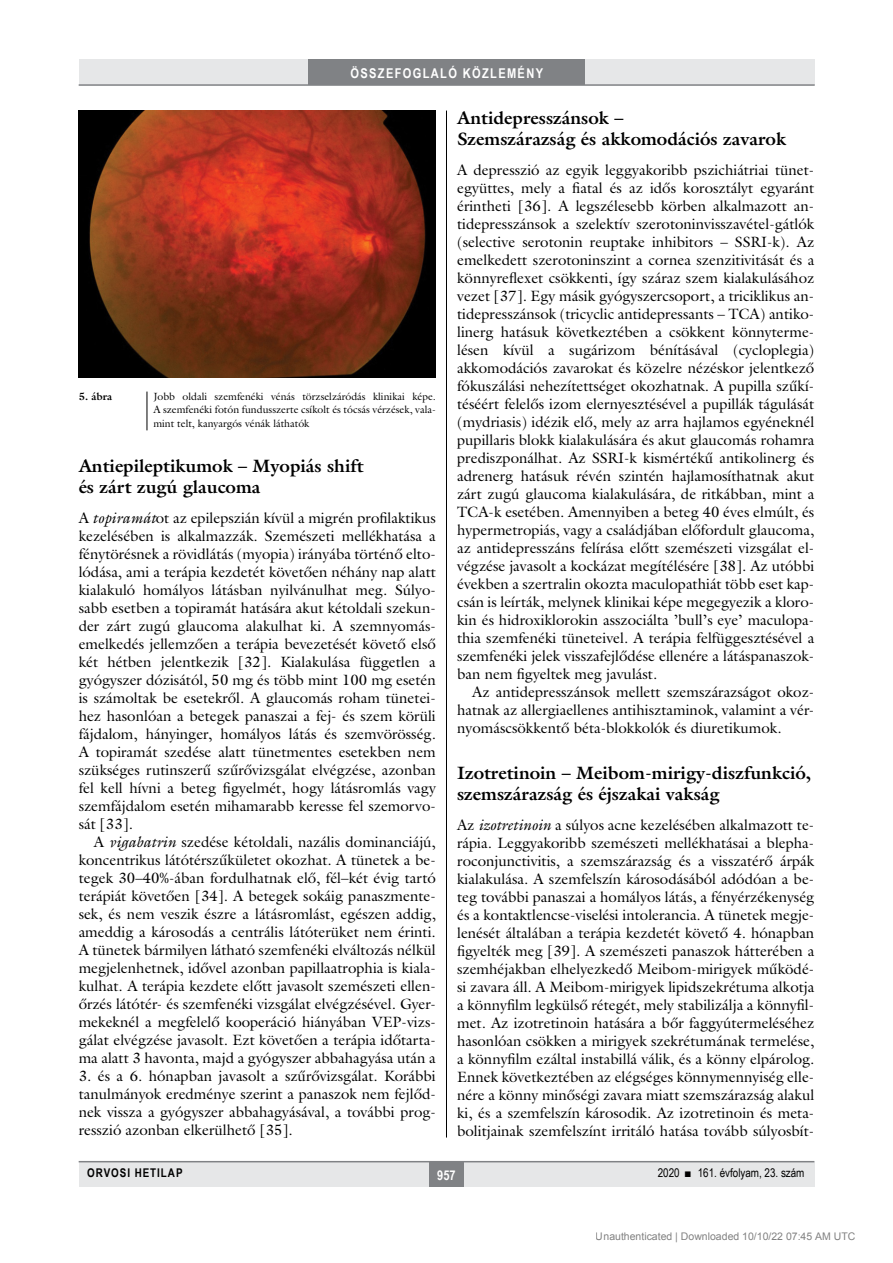
<style>
.page{position:relative;width:893px;height:1263px;background:#fff}
.page>*{position:absolute;margin:0;border:0;box-sizing:border-box;transform-origin:0 0}
.alcimbold{font:700 18px/21.6px "Galliard Reg";color:#000}
.Body_tompa{font:15px/18px "Galliard Reg";color:#000;text-align:justify}
.body-s{font:15px/18px "Galliard Reg";color:#000;text-align:justify}
.Body_Text{font:15px/18px "Galliard Reg";color:#000;text-align:justify}
.t1{font:700 13.5px "Arial Narrow";letter-spacing:.1em;color:#fff}
.t2{font:12px "Arial Narrow";color:#000}
.t3{font:700 12px "Arial Narrow";letter-spacing:.08em;color:#000}
.kepalairas2{font:10.5px/13.5px "Galliard Reg";color:#000;text-align:justify}
.t4{font:10.5px "Arial";color:rgb(0 0 0/.5)}
.kepalairas1{font:700 10.5px "Galliard Reg";color:#000}
.s1{font-style:italic}
</style>
<div class="page">
<div style="left:79px;top:1161px;width:735px;height:25px;background:#e6e7e8"></div>
<div style="left:429px;top:1161px;width:34px;height:25px;background:#808285"></div>
<hr style="left:79px;top:1161px;width:735px;height:1px;background:#808285">
<div style="left:79px;top:60px;width:735px;height:25px;background:#e6e7e8"></div>
<div style="left:308px;top:60px;width:277px;height:25px;background:#808285"></div>
<hr style="left:79px;top:84px;width:736px;height:2px;background:#808285">
<hr style="left:446px;top:111px;width:1px;height:1026px;background:#000">
<img style="left:79px;top:111px;width:357px;height:267px">
<hr style="left:147px;top:392px;width:1px;height:38px;background:#000">
<p class="t1" style="left:350px;top:63px;width:194px">ÖSSZEFOGLALÓ KÖZLEMÉNY</p>
<p class="kepalairas1" style="left:79px;top:390px;width:35px">5. ábra</p>
<p class="kepalairas2" style="left:153px;top:389px;width:284px">Jobb oldali szemfenéki vénás törzselzáródás klinikai képe.<br>A szemfenéki fotón fundusszerte csíkolt és tócsás vérzések, vala&shy;mint telt, kanyargós vénák láthatók</p>
<p class="alcimbold" style="left:79px;top:454px;width:287px">Antiepileptikumok – Myopiás shift és zárt zugú glaucoma</p>
<p class="Body_tompa" style="left:79px;top:509px;width:359px">A <span class="s1">topiramát</span>ot az epilepszián kívül a migrén profilaktikus kezelésében is alkalmazzák. Szemészeti mellékhatása a fénytörésnek a rövidlátás (myopia) irányába történő elto&shy;lódása, ami a terápia kezdetét követően néhány nap alatt kialakuló homályos látásban nyilvánulhat meg. Súlyo&shy;sabb esetben a topiramát hatására akut kétoldali szekun&shy;der zárt zugú glaucoma alakulhat ki. A szemnyomás&shy;emelkedés jellemzően a terápia bevezetését követő első két hétben jelentkezik [32]. Kialakulása független a gyógyszer dózisától, 50 mg és több mint 100 mg esetén is számoltak be esetekről. A glaucomás roham tünetei&shy;hez hasonlóan a betegek panaszai a fej- és szem körüli fájdalom, hányinger, homályos látás és szemvörösség.<br>A topiramát szedése alatt tünetmentes esetekben nem szükséges rutinszerű szűrővizsgálat elvégzése, azonban fel kell hívni a beteg figyelmét, hogy látásromlás vagy szemfájdalom esetén mihamarabb keresse fel szemorvo&shy;sát [33].</p>
<p class="body-s" style="left:79px;top:833px;width:359px;text-indent:15px">A <span class="s1">vigabatrin</span> szedése kétoldali, nazális dominanciájú, koncentrikus látótérszűkületet okozhat. A tünetek a be&shy;tegek 30–40%-ában fordulhatnak elő, fél–két évig tartó terápiát követően [34]. A betegek sokáig panaszmente&shy;sek, és nem veszik észre a látásromlást, egészen addig, ameddig a károsodás a centrális látóterüket nem érinti.<br>A tünetek bármilyen látható szemfenéki elváltozás nélkül megjelenhetnek, idővel azonban papillaatrophia is kiala&shy;kulhat. A terápia kezdete előtt javasolt szemészeti ellen&shy;őrzés látótér- és szemfenéki vizsgálat elvégzésével. Gyer&shy;mekeknél a megfelelő kooperáció hiányában VEP-vizs&shy;gálat elvégzése javasolt. Ezt követően a terápia időtarta&shy;ma alatt 3 havonta, majd a gyógyszer abbahagyása után a</p>
<p class="body-s" style="left:79px;top:1067px;width:359px">3. és a 6. hónapban javasolt a szűrővizsgálat. Korábbi tanulmányok eredménye szerint a panaszok nem fejlőd&shy;nek vissza a gyógyszer abbahagyásával, a további prog&shy;resszió azonban elkerülhető [35].</p>
<p class="alcimbold" style="left:457px;top:106px;width:330px">Antidepresszánsok –<br>Szemszárazság és akkomodációs zavarok</p>
<p class="Body_tompa" style="left:457px;top:161px;width:359px;text-align:left">A depresszió az egyik leggyakoribb pszichiátriai tünet&shy;együttes, mely a fiatal és az idős korosztályt egyaránt érintheti [36]. A legszélesebb körben alkalmazott an&shy;tidepresszánsok a szelektív szerotoninvisszavétel-gátlók (selective serotonin reuptake inhibitors – SSRI-k). Az emelkedett szerotoninszint a cornea szenzitivitását és a könnyreflexet csökkenti, így száraz szem kialakulásához vezet [37]. Egy másik gyógyszercsoport, a triciklikus an&shy;tidepresszánsok (tricyclic antidepressants – TCA) antiko&shy;linerg hatásuk következtében a csökkent könnyterme&shy;lésen kívül a sugárizom bénításával (cycloplegia) akkomodációs zavarokat és közelre nézéskor jelentkező fókuszálási nehezítettséget okozhatnak. A pupilla szűkí&shy;téséért felelős izom elernyesztésével a pupillák tágulását (mydriasis) idézik elő, mely az arra hajlamos egyéneknél pupillaris blokk kialakulására és akut glaucomás rohamra prediszponálhat. Az SSRI-k kismértékű antikolinerg és adrenerg hatásuk révén szintén hajlamosíthatnak akut zárt zugú glaucoma kialakulására, de ritkábban, mint a TCA-k esetében. Amennyiben a beteg 40 éves elmúlt, és hypermetropiás, vagy a családjában előfordult glaucoma, az antidepresszáns felírása előtt szemészeti vizsgálat el&shy;végzése javasolt a kockázat megítélésére [38]. Az utóbbi években a szertralin okozta maculopathiát több eset kap&shy;csán is leírták, melynek klinikai képe megegyezik a kloro&shy;kin és hidroxiklorokin asszociálta ’bull’s eye’ maculopa&shy;thia szemfenéki tüneteivel. A terápia felfüggesztésével a szemfenéki jelek visszafejlődése ellenére a látáspanaszok&shy;ban nem figyeltek meg javulást.</p>
<p class="Body_Text" style="left:457px;top:683px;width:359px;text-indent:15px">Az antidepresszánsok mellett szemszárazságot okoz&shy;hatnak az allergiaellenes antihisztaminok, valamint a vér&shy;nyomáscsökkentő béta-blokkolók és diuretikumok.</p>
<p class="alcimbold" style="left:457px;top:762px;width:356px">Izotretinoin – Meibom-mirigy-diszfunkció, szemszárazság és éjszakai vakság</p>
<p class="Body_tompa" style="left:457px;top:816px;width:359px">Az <span class="s1">izotretinoin</span> a súlyos acne kezelésében alkalmazott te&shy;rápia. Leggyakoribb szemészeti mellékhatásai a blepha&shy;roconjunctivitis, a szemszárazság és a visszatérő árpák kialakulása. A szemfelszín károsodásából adódóan a be&shy;teg további panaszai a homályos látás, a fényérzékenység és a kontaktlencse-viselési intolerancia. A tünetek megje&shy;lenését általában a terápia kezdetét követő 4. hónapban figyelték meg [39]. A szemészeti panaszok hátterében a szemhéjakban elhelyezkedő Meibom-mirigyek működé&shy;si zavara áll. A Meibom-mirigyek lipidszekrétuma alkotja a könnyfilm legkülső rétegét, mely stabilizálja a könnyfil&shy;met. Az izotretinoin hatására a bőr faggyútermeléséhez hasonlóan csökken a mirigyek szekrétumának termelése, a könnyfilm ezáltal instabillá válik, és a könny elpárolog.<br>Ennek következtében az elégséges könnymennyiség elle&shy;nére a könny minőségi zavara miatt szemszárazság alakul ki, és a szemfelszín károsodik. Az izotretinoin és meta&shy;bolitjainak szemfelszínt irritáló hatása tovább súlyosbít-</p>
<p class="t3" style="left:87px;top:1164px;width:97px">ORVOSI HETILAP</p>
<p class="t1" style="left:437px;top:1165px;width:20px">957</p>
<p class="t2" style="left:658px;top:1164px;width:148px">2020 ■ 161. évfolyam, 23. szám</p>
<p class="t4" style="left:596px;top:1231px;width:261px">Unauthenticated | Downloaded 10/10/22 07:45 AM UTC</p>
</div>
